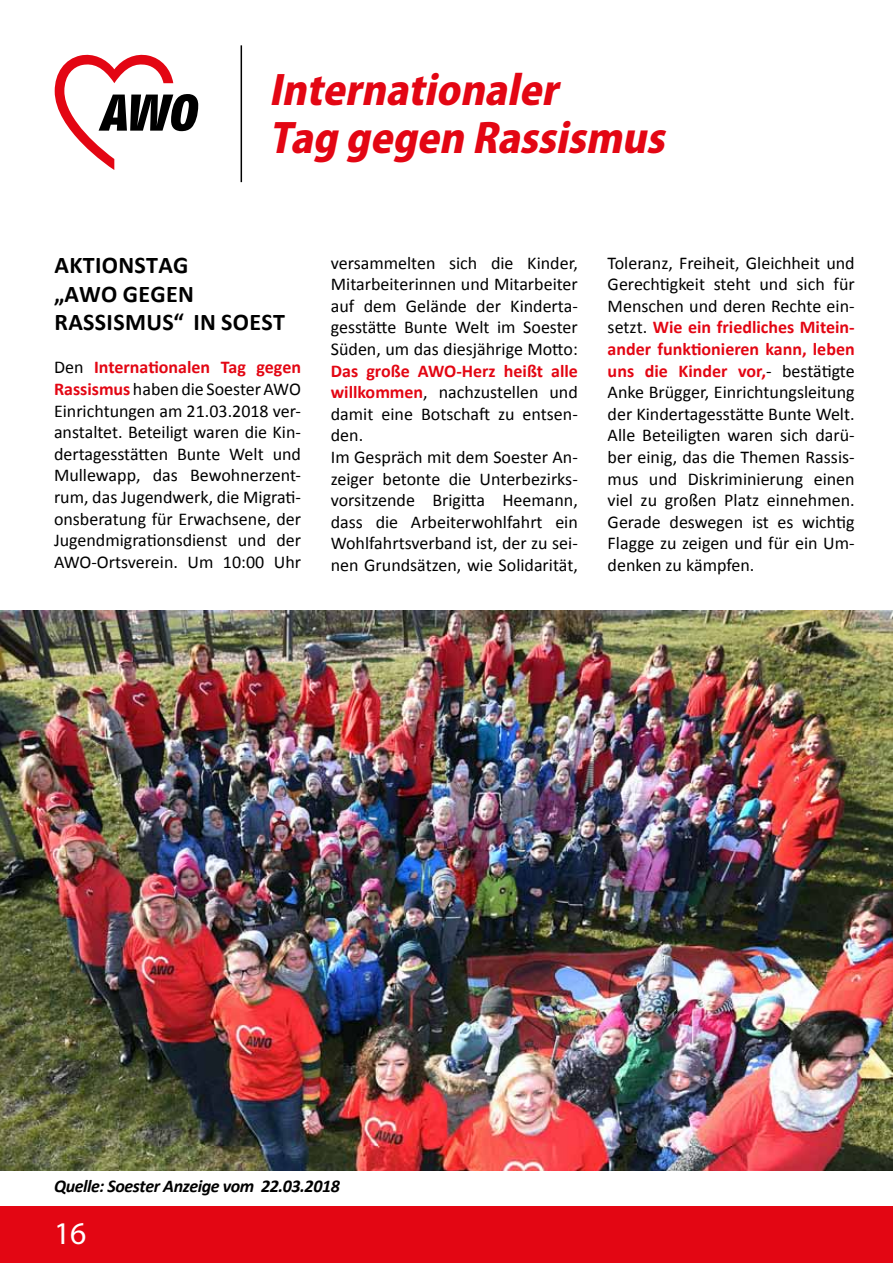
<style>
.page{position:relative;width:893px;height:1263px;background:#fff}
.page>*{position:absolute;margin:0;border:0;box-sizing:border-box;transform-origin:0 0}
.t1{font:italic 800 40.05px/48px "Koz Go Pro";color:#e30613}
.t2{font:31.65px "Myriad Pro";color:#fff}
.t3{font:700 24px/28.5px "Calibri";letter-spacing:.015em;color:#000}
.t4{font:18px/21.6px "Calibri";color:#000;text-align:justify}
.t5{font:italic 700 18px "Calibri";letter-spacing:-.025em;color:#000}
.s1{font-weight:700;color:#e30613}
</style>
<div class="page">
<svg style="left:55px;top:54px;width:143px;height:116px"></svg>
<hr style="left:241px;top:45px;width:1px;height:137px;background:#000">
<div style="left:0;top:1206px;width:893px;height:57px;background:#e30613"></div>
<img style="left:0;top:611px;width:893px;height:559px">
<h1 class="t1" style="left:269px;top:69px;width:408px">Internationaler<br>Tag gegen Rassismus</h1>
<h3 class="t3" style="left:54px;top:250px;width:84px">Aktionstag „AWO gegen<br>Rassismus</h3>
<h3 class="t3" style="left:174px;top:307px;width:74px">“ in Soest</h3>
<p class="t4" style="left:54px;top:356px;width:249px">Den <span class="s1">Internationalen Tag gegen Rassismus</span> haben die Soester AWO Einrichtungen am 21.03.2018 ver&shy;anstaltet. Beteiligt waren die Kin&shy;dertagesstätten Bunte Welt und Mullewapp, das Bewohnerzent&shy;rum, das Jugendwerk, die Migrati&shy;onsberatung für Erwachsene, der Jugendmigrationsdienst und der AWO-Ortsverein. Um 10:00 Uhr</p>
<p class="t4" style="left:331px;top:251px;width:249px">versammelten sich die Kinder, Mitarbeiterinnen und Mitarbeiter auf dem Gelände der Kinderta&shy;gesstätte Bunte Welt im Soester Süden, um das diesjährige Motto:</p>
<p class="t4" style="left:331px;top:359px;width:249px;text-align:left"><span class="s1">Das große AWO-Herz heißt alle willkommen</span>, nachzustellen und damit eine Botschaft zu entsen&shy;den.<br>Im Gespräch mit dem Soester An&shy;zeiger betonte die Unterbezirks&shy;vorsitzende Brigitta Heemann, dass die Arbeiterwohlfahrt ein<br>Wohlfahrtsverband ist, der zu sei&shy;nen Grundsätzen, wie Solidarität,</p>
<p class="t4" style="left:608px;top:251px;width:249px">Toleranz, Freiheit, Gleichheit und Gerechtigkeit steht und sich für Menschen und deren Rechte ein&shy;setzt. <span class="s1">Wie ein friedliches Mitein&shy;ander funktionieren kann, leben uns die Kinder vor,</span>- bestätigte Anke Brügger, Einrichtungsleitung der Kindertagesstätte Bunte Welt.<br>Alle Beteiligten waren sich darü&shy;ber einig, das die Themen Rassis&shy;mus und Diskriminierung einen viel zu großen Platz einnehmen.<br>Gerade deswegen ist es wichtig Flagge zu zeigen und für ein Um&shy;denken zu kämpfen.</p>
<p class="t5" style="left:54px;top:1175px;width:287px">Quelle: Soester Anzeige vom 22.03.2018</p>
<h2 class="t2" style="left:54px;top:1214px;width:34px">16</h2>
</div>
